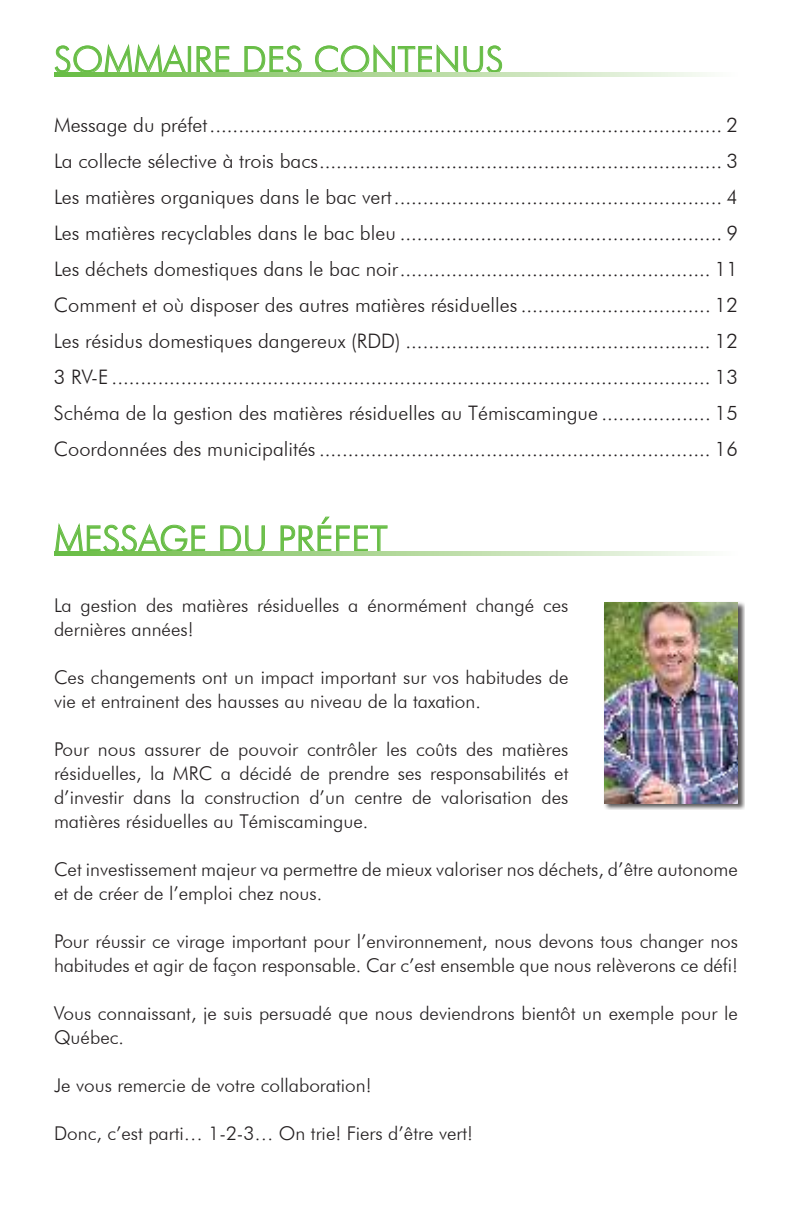
<style>
.page{position:relative;width:792px;height:1224px;background:#fff}
.page>*{position:absolute;margin:0;border:0;box-sizing:border-box;transform-origin:0 0}
.t1{font:300 36px "Futura BT";color:#67bd45}
.t2{font:300 20px/36px "Futura BT";color:#231f20;text-align:justify}
.t3{font:300 19px/24px "Futura BT";color:#231f20}
</style>
<div class="page">
<svg style="left:54px;top:44px;width:133px;height:29px"></svg>
<div style="left:188px;top:46px;width:3px;height:27px;border:1px solid #67bd45"></div>
<svg style="left:196px;top:46px;width:34px;height:27px"></svg>
<svg style="left:244px;top:45px;width:58px;height:28px"></svg>
<svg style="left:315px;top:44px;width:188px;height:29px"></svg>
<svg style="left:54px;top:523px;width:152px;height:29px"></svg>
<svg style="left:220px;top:525px;width:45px;height:27px"></svg>
<svg style="left:280px;top:516px;width:108px;height:36px"></svg>
<img style="left:54px;top:73px;width:654px;height:4px">
<img style="left:54px;top:552px;width:654px;height:4px">
<div style="left:603px;top:601px;width:141px;height:209px;background:#231f20;opacity:.75"></div>
<img style="left:604px;top:603px;width:134px;height:201px">
<h1 class="t1" style="left:54px;top:45px;width:451px">SOMMAIRE DES CONTENUS</h1>
<p class="t2" style="left:54px;top:109px;width:686px">Message du préfet ......................................................................................... 2<br>La collecte sélective à trois bacs ...................................................................... 3<br>Les matières organiques dans le bac vert ......................................................... 4<br>Les matières recyclables dans le bac bleu ........................................................ 9<br>Les déchets domestiques dans le bac noir ...................................................... 11<br>Comment et où disposer des autres matières résiduelles ................................. 12<br>Les résidus domestiques dangereux (RDD) ..................................................... 12<br>3 RV-E ........................................................................................................ 13<br>Schéma de la gestion des matières résiduelles au Témiscamingue ................... 15<br>Coordonnées des municipalités .................................................................... 16</p>
<h1 class="t1" style="left:54px;top:524px;width:335px">MESSAGE DU PRÉFET</h1>
<p class="t3" style="left:54px;top:594px;width:516px">La gestion des matières résiduelles a énormément changé ces dernières années!</p>
<p class="t3" style="left:54px;top:666px;width:516px">Ces changements ont un impact important sur vos habitudes de vie et entrainent des hausses au niveau de la taxation.</p>
<p class="t3" style="left:54px;top:738px;width:516px;text-align:justify">Pour nous assurer de pouvoir contrôler les coûts des matières résiduelles, la MRC a décidé de prendre ses responsabilités et d’investir dans la construction d’un centre de valorisation des matières résiduelles au Témiscamingue.</p>
<p class="t3" style="left:54px;top:858px;width:685px">Cet investissement majeur va permettre de mieux valoriser nos déchets, d’être autonome et de créer de l’emploi chez nous.</p>
<p class="t3" style="left:54px;top:930px;width:685px">Pour réussir ce virage important pour l’environnement, nous devons tous changer nos habitudes et agir de façon responsable. Car c’est ensemble que nous relèverons ce défi!</p>
<p class="t3" style="left:54px;top:1002px;width:686px">Vous connaissant, je suis persuadé que nous deviendrons bientôt un exemple pour le<br>Québec.</p>
<p class="t3" style="left:54px;top:1074px;width:319px">Je vous remercie de votre collaboration!</p>
<p class="t3" style="left:54px;top:1122px;width:421px">Donc, c’est parti… 1-2-3… On trie! Fiers d’être vert!</p>
</div>
